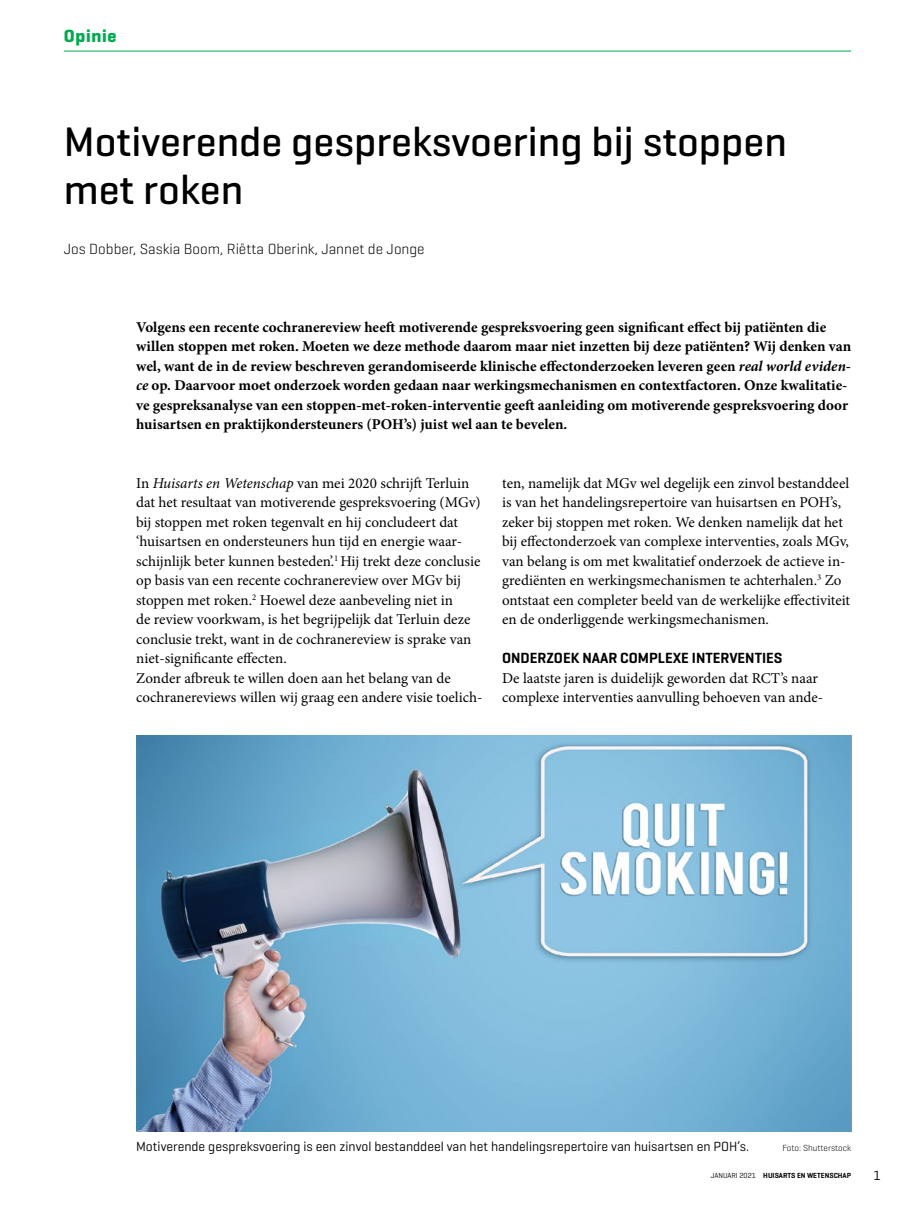
<style>
.page{position:relative;width:915px;height:1212px;background:#fff}
.page>*{position:absolute;margin:0;border:0;box-sizing:border-box;transform-origin:0 0}
.Title_artikelkop{font:500 42px/48px "Geogrotesque";color:#000}
.t1{font:700 18px "Geogrotesque";letter-spacing:.04em;color:#00aa4e}
.Para_broodtekst{font:15px/19.5px "Minion Pro";color:#000}
.Para_intro{font:700 15px/19.5px "Minion Pro";color:#000}
.Author_auteur{font:300 15px "Geogrotesque";color:#000}
.SectionHeading_1_tus{font:600 15px "Geogrotesque";color:#000}
.Image_Caption_figuur{font:13.5px "Geogrotesque";color:#000}
.Image_Caption_figuur-2{font:300 9px "Geogrotesque";color:#000}
.t2{font:600 7.5px "Geogrotesque";color:#000}
.t3{font:7.5px "Geogrotesque";color:#000}
.s1{font-style:italic}
.s2{font-weight:400}
</style>
<div class="page">
<hr style="left:64px;top:51px;width:786px;height:1px;background:#00aa4e">
<img style="left:136px;top:736px;width:714px;height:395px">
<p class="t1" style="left:64px;top:25px;width:54px">Opinie</p>
<p class="Title_artikelkop" style="left:64px;top:117px;width:724px">Motiverende gespreksvoering bij stoppen met roken</p>
<p class="Author_auteur" style="left:64px;top:239px;width:362px">Jos Dobber, Saskia Boom, Riëtta Oberink, Jannet de Jonge</p>
<p class="Para_intro" style="left:136px;top:317px;width:716px">Volgens een recente cochranereview heeft motiverende gespreksvoering geen significant effect bij patiënten die willen stoppen met roken. Moeten we deze methode daarom maar niet inzetten bij deze patiënten? Wij denken van wel, want de in de review beschreven gerandomiseerde klinische effectonderzoeken leveren geen <span class="s1">real world eviden&shy;ce</span> op. Daarvoor moet onderzoek worden gedaan naar werkingsmechanismen en contextfactoren. Onze kwalitatie&shy;ve gespreksanalyse van een stoppen-met-roken-interventie geeft aanleiding om motiverende gespreksvoering door huisartsen en praktijkondersteuners (POH’s) juist wel aan te bevelen.</p>
<p class="Para_broodtekst" style="left:136px;top:473px;width:346px">In <span class="s1">Huisarts en Wetenschap</span> van mei 2020 schrijft Terluin dat het resultaat van motiverende gespreksvoering (MGv) bij stoppen met roken tegenvalt en hij concludeert dat ‘huisartsen en ondersteuners hun tijd en energie waar&shy;schijnlijk beter kunnen besteden’.<sup>1</sup> Hij trekt deze conclusie op basis van een recente cochranereview over MGv bij stoppen met roken.<sup>2</sup> Hoewel deze aanbeveling niet in<br>de review voorkwam, is het begrijpelijk dat Terluin deze conclusie trekt, want in de cochranereview is sprake van niet-significante effecten.</p>
<p class="Para_broodtekst" style="left:136px;top:668px;width:347px">Zonder afbreuk te willen doen aan het belang van de cochranereviews willen wij graag een andere visie toelich-</p>
<p class="Para_broodtekst" style="left:502px;top:473px;width:349px">ten, namelijk dat MGv wel degelijk een zinvol bestanddeel is van het handelingsrepertoire van huisartsen en POH’s, zeker bij stoppen met roken. We denken namelijk dat het bij effectonderzoek van complexe interventies, zoals MGv, van belang is om met kwalitatief onderzoek de actieve in&shy;grediënten en werkingsmechanismen te achterhalen.<sup>3</sup> Zo ontstaat een completer beeld van de werkelijke effectiviteit en de onderliggende werkingsmechanismen.</p>
<p class="SectionHeading_1_tus" style="left:502px;top:649px;width:282px">ONDERZOEK NAAR COMPLEXE INTERVENTIES</p>
<p class="Para_broodtekst" style="left:502px;top:668px;width:322px">De laatste jaren is duidelijk geworden dat RCT’s naar complexe interventies aanvulling behoeven van ande-</p>
<p class="Image_Caption_figuur" style="left:136px;top:1138px;width:614px">Motiverende gespreksvoering is een zinvol bestanddeel van het handelingsrepertoire van huisartsen en POH’s.</p>
<p class="Image_Caption_figuur-2" style="left:782px;top:1142px;width:70px">Foto: Shutterstock</p>
<p class="t3" style="left:710px;top:1171px;width:9px">JANUA</p>
<p class="t2" style="left:731px;top:1171px;width:121px"><span class="s2">RI 2021</span> HUISARTS EN WETENSCHAP</p>
<p class="t3" style="left:715px;top:1171px;width:42px">maand null</p>
<p class="Image_Caption_figuur" style="left:873px;top:1166px;width:9px">1</p>
</div>
